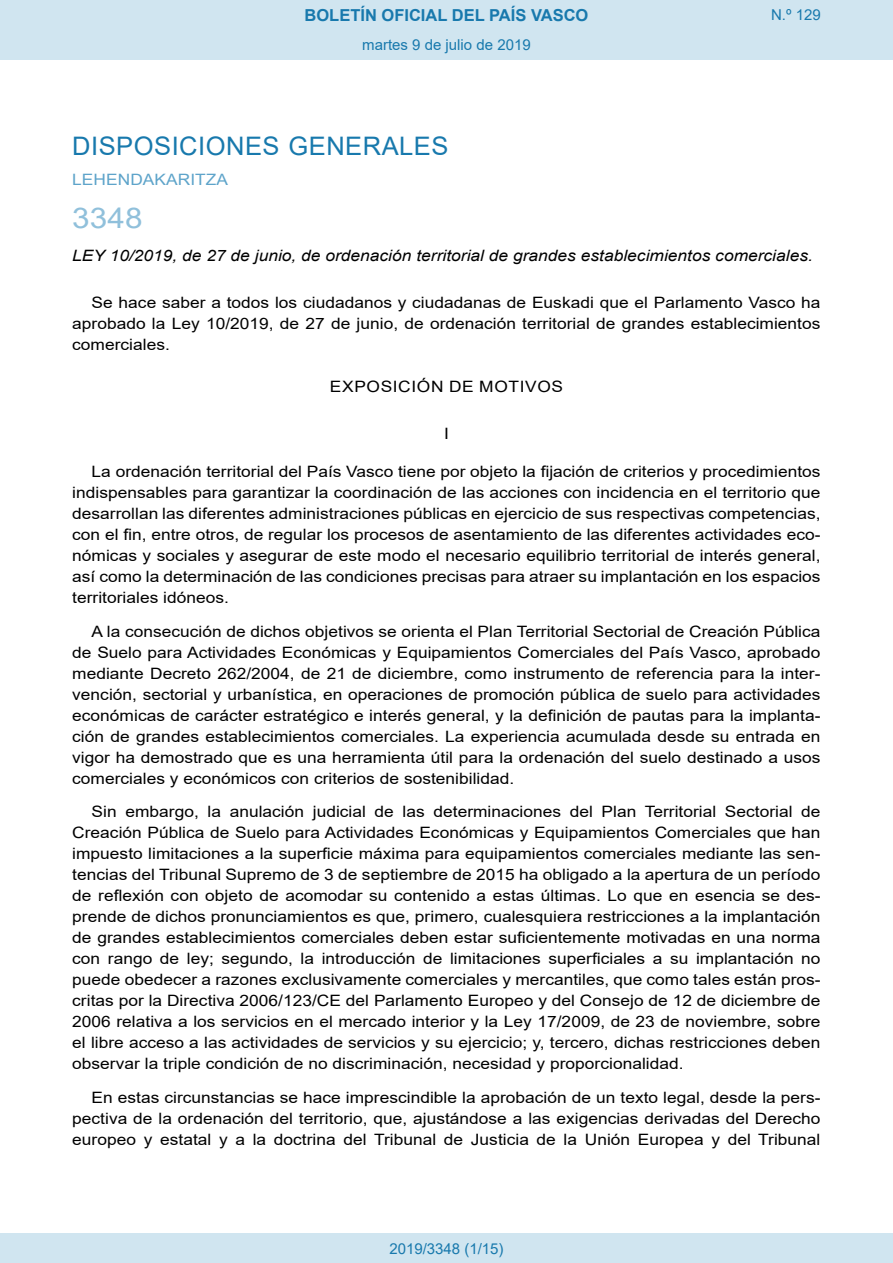
<style>
.page{position:relative;width:893px;height:1263px;background:#fff}
.page>*{position:absolute;margin:0;border:0;box-sizing:border-box;transform-origin:0 0}
.BOPVOrden{font:28.5px "Arial";color:#90c0db;scale:1.11 1}
.BOPVSeccion{font:25.5px "Arial";letter-spacing:.02em;color:#1879ad}
.t1{font:700 16.5px "Arial";color:#1879ad}
.BOPVDetalle{font:15.6px/21px "Arial";color:#000;text-align:justify;scale:1.11 1}
.BOPVTitulo{font:italic 15.6px "Arial";color:#000;scale:1.11 1}
.BOPVClave{font:15.6px "Arial";letter-spacing:.035em;color:#000;scale:1.11 1}
.BOPVOrganismo{font:15.6px "Arial";letter-spacing:.005em;color:#5ea4ca;scale:1.11 1}
.Paginacion_Centro{font:15px "Arial";color:#1879ad}
</style>
<div class="page">
<div style="left:0;top:0;width:893px;height:60px;background:#d0e5f0"></div>
<div style="left:0;top:1233px;width:893px;height:30px;background:#d0e5f0"></div>
<p class="t1" style="left:305px;top:3px;width:285px">BOLETÍN OFICIAL DEL PAÍS VASCO</p>
<p class="Paginacion_Centro" style="left:362px;top:35px;width:170px">martes 9 de julio de 2019</p>
<p class="Paginacion_Centro" style="left:771px;top:5px;width:51px">N.º 129</p>
<p class="BOPVSeccion" style="left:72px;top:128px;width:378px">DISPOSICIONES GENERALES</p>
<p class="BOPVOrganismo" style="left:72px;top:169px;width:142px">LEHENDAKARITZA</p>
<p class="BOPVOrden" style="left:72px;top:198px;width:65px">3348</p>
<p class="BOPVTitulo" style="left:72px;top:246px;width:669px">LEY 10/2019, de 27 de junio, de ordenación territorial de grandes establecimientos comerciales.</p>
<p class="BOPVDetalle" style="left:72px;top:292px;width:676px;text-indent:19px">Se hace saber a todos los ciudadanos y ciudadanas de Euskadi que el Parlamento Vasco ha aprobado la Ley 10/2019, de 27 de junio, de ordenación territorial de grandes establecimientos comerciales.</p>
<p class="BOPVClave" style="left:330px;top:376px;width:211px">EXPOSICIÓN DE MOTIVOS</p>
<p class="BOPVClave" style="left:444px;top:423px;width:6px">I</p>
<p class="BOPVDetalle" style="left:72px;top:461px;width:676px;text-indent:19px">La ordenación territorial del País Vasco tiene por objeto la fijación de criterios y procedimientos indispensables para garantizar la coordinación de las acciones con incidencia en el territorio que desarrollan las diferentes administraciones públicas en ejercicio de sus respectivas competencias, con el fin, entre otros, de regular los procesos de asentamiento de las diferentes actividades eco&shy;nómicas y sociales y asegurar de este modo el necesario equilibrio territorial de interés general, así como la determinación de las condiciones precisas para atraer su implantación en los espacios territoriales idóneos.</p>
<p class="BOPVDetalle" style="left:72px;top:620px;width:676px;text-indent:19px">A la consecución de dichos objetivos se orienta el Plan Territorial Sectorial de Creación Pública de Suelo para Actividades Económicas y Equipamientos Comerciales del País Vasco, aprobado mediante Decreto 262/2004, de 21 de diciembre, como instrumento de referencia para la inter&shy;vención, sectorial y urbanística, en operaciones de promoción pública de suelo para actividades económicas de carácter estratégico e interés general, y la definición de pautas para la implanta&shy;ción de grandes establecimientos comerciales. La experiencia acumulada desde su entrada en vigor ha demostrado que es una herramienta útil para la ordenación del suelo destinado a usos comerciales y económicos con criterios de sostenibilidad.</p>
<p class="BOPVDetalle" style="left:72px;top:801px;width:676px;text-indent:19px">Sin embargo, la anulación judicial de las determinaciones del Plan Territorial Sectorial de Creación Pública de Suelo para Actividades Económicas y Equipamientos Comerciales que han impuesto limitaciones a la superficie máxima para equipamientos comerciales mediante las sen&shy;tencias del Tribunal Supremo de 3 de septiembre de 2015 ha obligado a la apertura de un período de reflexión con objeto de acomodar su contenido a estas últimas. Lo que en esencia se des&shy;prende de dichos pronunciamientos es que, primero, cualesquiera restricciones a la implantación de grandes establecimientos comerciales deben estar suficientemente motivadas en una norma con rango de ley; segundo, la introducción de limitaciones superficiales a su implantación no puede obedecer a razones exclusivamente comerciales y mercantiles, que como tales están pros&shy;critas por la Directiva 2006/123/CE del Parlamento Europeo y del Consejo de 12 de diciembre de 2006 relativa a los servicios en el mercado interior y la Ley 17/2009, de 23 de noviembre, sobre el libre acceso a las actividades de servicios y su ejercicio; y, tercero, dichas restricciones deben observar la triple condición de no discriminación, necesidad y proporcionalidad.</p>
<p class="BOPVDetalle" style="left:72px;top:1087px;width:676px;text-indent:19px">En estas circunstancias se hace imprescindible la aprobación de un texto legal, desde la pers&shy;pectiva de la ordenación del territorio, que, ajustándose a las exigencias derivadas del Derecho europeo y estatal y a la doctrina del Tribunal de Justicia de la Unión Europea y del Tribunal</p>
<p class="Paginacion_Centro" style="left:389px;top:1238px;width:116px">2019/3348 (1/15)</p>
</div>
